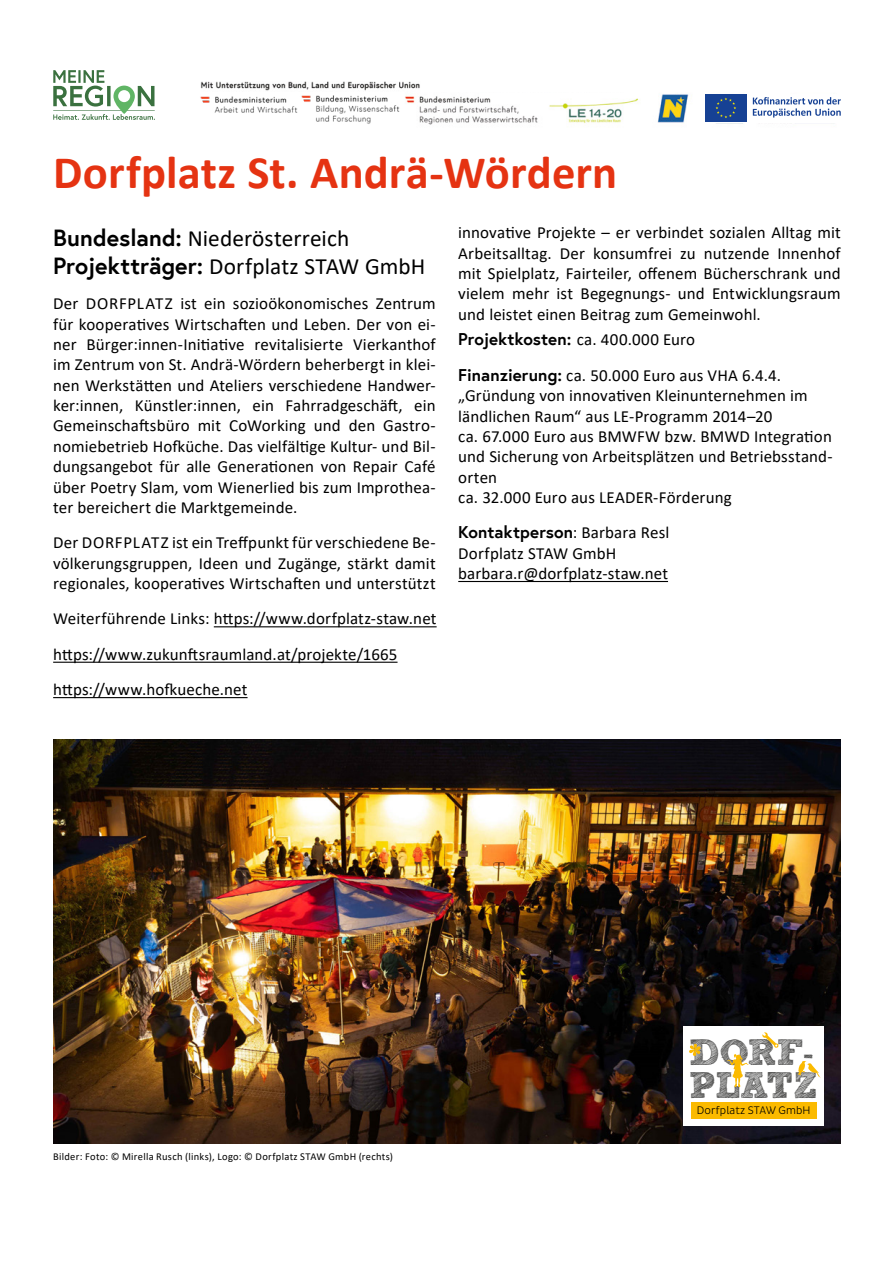
<style>
.page{position:relative;width:893px;height:1263px;background:#fff}
.page>*{position:absolute;margin:0;border:0;box-sizing:border-box;transform-origin:0 0}
.HL1{font:700 46.65px "Calibri";letter-spacing:.005em;color:#e53312}
.t1{font:36.75px/32.5px "Sketch Rockwell";color:#575756}
.Projekt{font:23.4px "Calibri";letter-spacing:.005em;color:#000}
.Copy{font:16.95px/20.4px "Calibri";letter-spacing:.005em;color:#000;text-align:justify}
.Copy_Projektkosten_etc{font:16.95px/20.4px "Calibri";letter-spacing:.01em;color:#000}
.Copy_WF_Links{font:16.95px "Calibri";letter-spacing:.005em;color:#000}
.Copy_Projektkosten_etc-2{font:700 16.95px "Europa Austria";color:#000}
.t2{font:300 11.25px "Pluto Sans Cond";letter-spacing:.01em;color:#000}
.Bildnachweis{font:10.5px "Calibri";letter-spacing:.025em;color:#000}
.s1{font-family:"Europa Austria";font-weight:700}
.s2{font-family:"Calibri";font-weight:400}
</style>
<div class="page">
<hr style="left:458px;top:581px;width:210px;height:1px;background:#000">
<svg style="left:53px;top:70px;width:102px;height:50px"></svg>
<hr style="left:214px;top:626px;width:223px;height:1px;background:#000">
<hr style="left:53px;top:662px;width:345px;height:1px;background:#000">
<hr style="left:53px;top:697px;width:195px;height:1px;background:#000">
<img style="left:53px;top:739px;width:788px;height:404px">
<div style="left:683px;top:1026px;width:140px;height:100px;background:#fff"></div>
<div style="left:691px;top:1102px;width:125px;height:17px;background:#fbba00"></div>
<svg style="left:798px;top:1061px;width:23px;height:17px"></svg>
<svg style="left:726px;top:1054px;width:23px;height:33px"></svg>
<svg style="left:689px;top:1044px;width:12px;height:12px"></svg>
<svg style="left:762px;top:1032px;width:17px;height:16px"></svg>
<img style="left:405px;top:94px;width:429px;height:31px">
<img style="left:303px;top:95px;width:97px;height:29px">
<img style="left:200px;top:95px;width:103px;height:18px">
<div style="left:705px;top:93px;width:136px;height:29px;background:#fff"></div>
<svg style="left:746px;top:94px;width:1px;height:28px"></svg>
<div style="left:705px;top:94px;width:41px;height:28px;background:#164194"></div>
<svg style="left:715px;top:98px;width:21px;height:20px"></svg>
<svg style="left:753px;top:97px;width:88px;height:21px"></svg>
<img style="left:200px;top:81px;width:220px;height:10px">
<h1 class="HL1" style="left:53px;top:139px;width:566px">Dorfplatz St. Andrä-Wördern</h1>
<p class="Projekt" style="left:53px;top:222px;width:298px"><span class="s1">Bundesland:</span> Niederösterreich</p>
<p class="Projekt" style="left:53px;top:250px;width:374px"><span class="s1">Projektträger:</span> Dorfplatz STAW GmbH</p>
<p class="Copy" style="left:53px;top:293px;width:384px">Der DORFPLATZ ist ein sozioökonomisches Zentrum für kooperatives Wirtschaften und Leben. Der von ei&shy;ner Bürger:innen-Initiative revitalisierte Vierkanthof im Zentrum von St. Andrä-Wördern beherbergt in klei&shy;nen Werkstätten und Ateliers verschiedene Handwer&shy;ker:innen, Künstler:innen, ein Fahrradgeschäft, ein Gemeinschaftsbüro mit CoWorking und den Gastro&shy;nomiebetrieb Hofküche. Das vielfältige Kultur- und Bil&shy;dungsangebot für alle Generationen von Repair Café über Poetry Slam, vom Wienerlied bis zum Improthea&shy;ter bereichert die Marktgemeinde.</p>
<p class="Copy" style="left:53px;top:532px;width:384px">Der DORFPLATZ ist ein Treffpunkt für verschiedene Be&shy;völkerungsgruppen, Ideen und Zugänge, stärkt damit regionales, kooperatives Wirtschaften und unterstützt</p>
<p class="Copy" style="left:458px;top:222px;width:384px">innovative Projekte – er verbindet sozialen Alltag mit Arbeitsalltag. Der konsumfrei zu nutzende Innenhof mit Spielplatz, Fairteiler, offenem Bücherschrank und vielem mehr ist Begegnungs- und Entwicklungsraum und leistet einen Beitrag zum Gemeinwohl.</p>
<p class="Copy_Projektkosten_etc-2" style="left:458px;top:328px;width:238px">Projektkosten: <span class="s2">ca. 400.000 Euro</span></p>
<p class="Copy_Projektkosten_etc" style="left:458px;top:365px;width:351px"><span class="s1">Finanzierung:</span> ca. 50.000 Euro aus VHA 6.4.4. „Gründung von innovativen Kleinunternehmen im ländlichen Raum“ aus LE-Programm 2014–20</p>
<p class="Copy_Projektkosten_etc" style="left:458px;top:426px;width:376px;text-align:justify">ca. 67.000 Euro aus BMWFW bzw. BMWD Integration und Sicherung von Arbeitsplätzen und Betriebsstand&shy;orten</p>
<p class="Copy_Projektkosten_etc" style="left:458px;top:487px;width:275px">ca. 32.000 Euro aus LEADER-Förderung</p>
<p class="Copy_Projektkosten_etc" style="left:458px;top:522px;width:213px"><span class="s1">Kontaktperson</span>: Barbara Resl<br>Dorfplatz STAW GmbH barbara.r@dorfplatz-staw.net</p>
<p class="Copy_WF_Links" style="left:53px;top:607px;width:385px">Weiterführende Links: https://www.dorfplatz-staw.net</p>
<p class="Copy_WF_Links" style="left:53px;top:642px;width:346px">https://www.zukunftsraumland.at/projekte/1665</p>
<p class="Copy_WF_Links" style="left:53px;top:678px;width:196px">https://www.hofkueche.net</p>
<p class="Bildnachweis" style="left:53px;top:1149px;width:341px">Bilder: Foto: © Mirella Rusch (links), Logo: © Dorfplatz STAW GmbH (rechts)</p>
<p class="t1" style="left:689px;top:1037px;width:130px">DORF-<br>PLATZ</p>
<p class="t2" style="left:697px;top:1104px;width:115px">Dorfplatz STAW GmbH</p>
</div>
